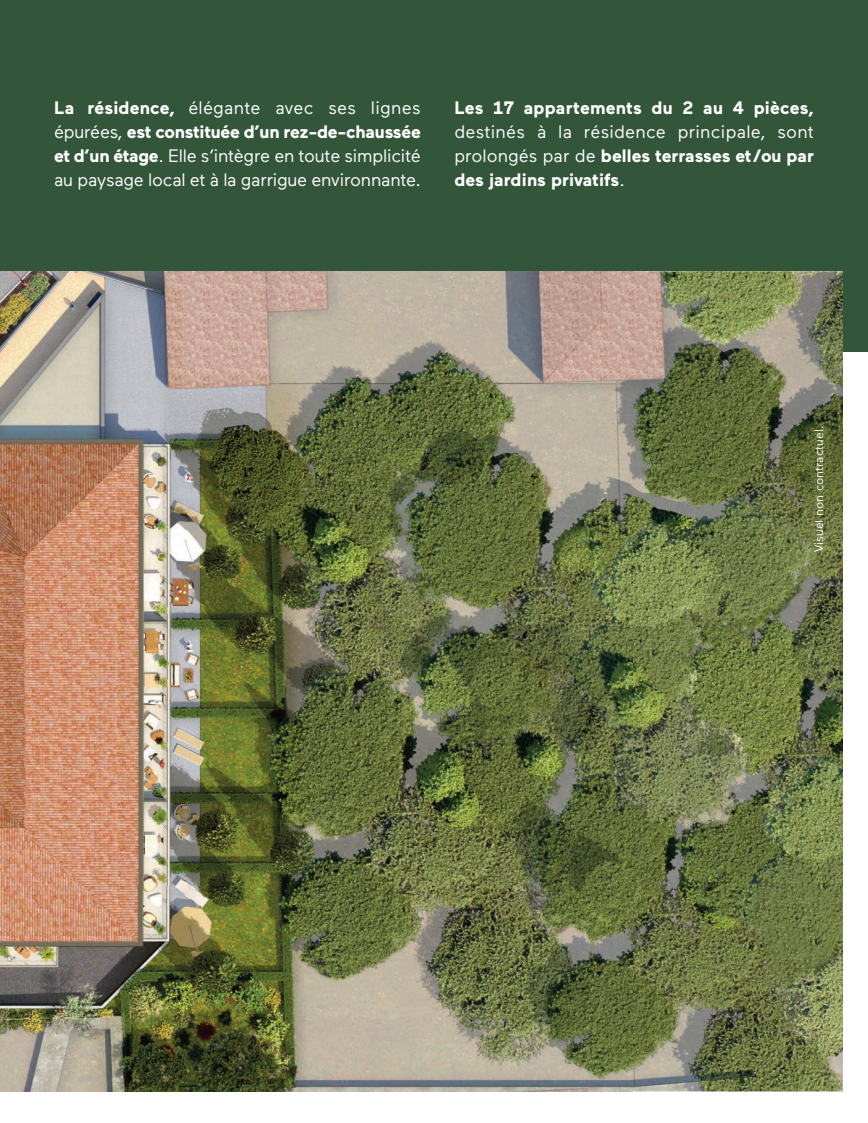
<style>
.page{position:relative;width:868px;height:1123px;background:#fff}
.page>*{position:absolute;margin:0;border:0;box-sizing:border-box;transform-origin:0 0}
.t1{font:18px/24px "Maax";letter-spacing:-.005em;color:#fff;text-align:justify}
.t2{font:700 18px "Maax";letter-spacing:.01em;color:#fff}
.t3{font:12px "Maax";color:#fff}
.s1{font-weight:700}
</style>
<div class="page">
<div style="left:0;top:0;width:867px;height:351px;background:#33553a"></div>
<img style="left:842px;top:351px;width:1px;height:740px">
<img style="left:842px;top:271px;width:1px;height:80px">
<img style="left:0;top:271px;width:842px;height:820px">
<p class="t1" style="left:54px;top:98px;width:368px"><span class="s1">La résidence,</span> élégante avec ses lignes épurées, <span class="s1">est constituée d’un rez-de-chaussée et d’un étage</span>. Elle s’intègre en toute simplicité au paysage local et à la garrigue environnante.</p>
<p class="t2" style="left:454px;top:102px;width:361px">Les 17 appartements du 2 au 4 pièces,</p>
<p class="t1" style="left:454px;top:122px;width:361px">destinés à la résidence principale, sont prolongés par de <span class="s1">belles terrasses et/ou par des jardins privatifs</span>.</p>
<p class="t3" style="left:814px;top:551px;width:127px;rotate:-90deg">Visuel non contractuel.</p>
</div>
